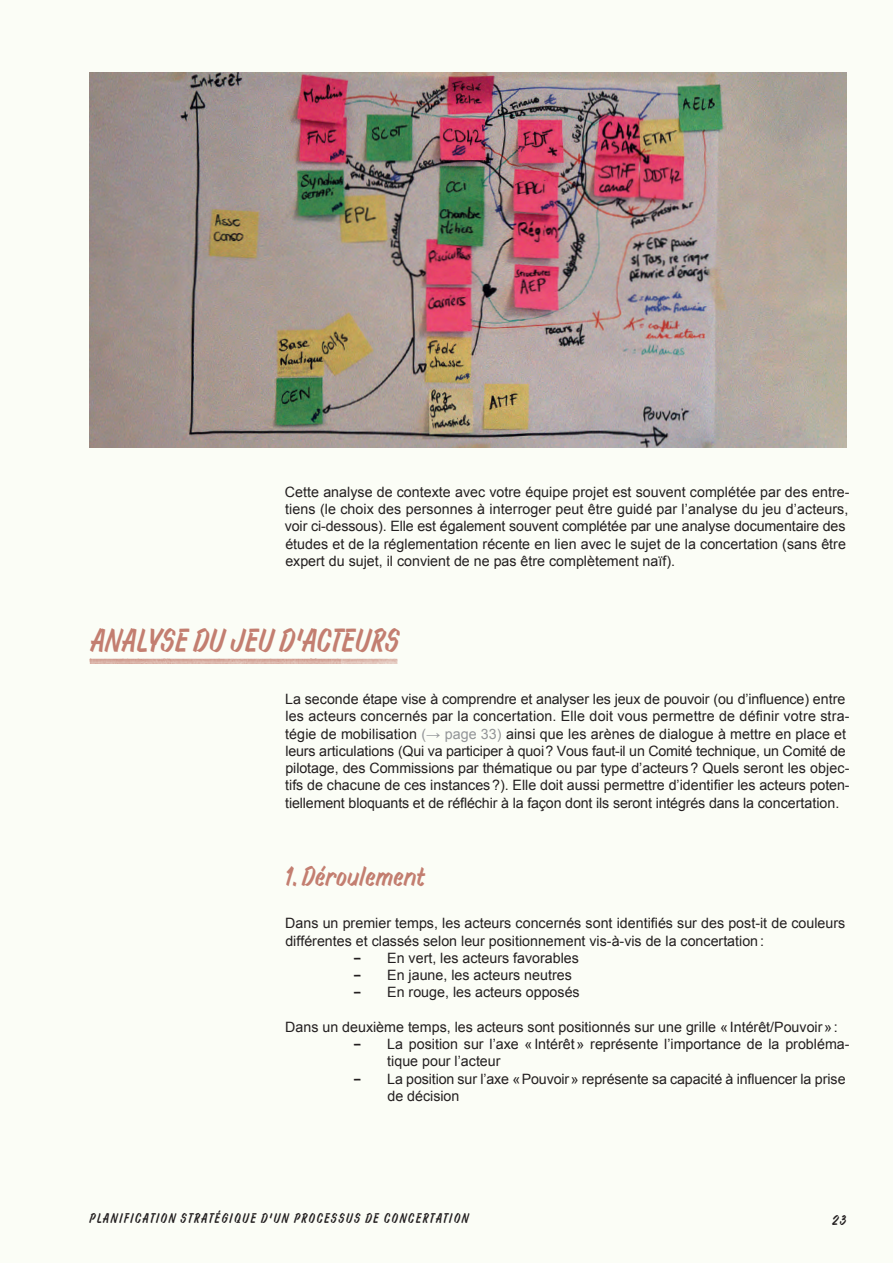
<style>
.page{position:relative;width:893px;height:1263px;background:#fbfdf6}
.page>*{position:absolute;margin:0;border:0;box-sizing:border-box;transform-origin:0 0}
.t1{font:28.5px "Jaakko";color:#c37e70}
.t2{font:24px "Jaakko";color:#c37e70}
.t3{font:14.25px/17.2px "Arial";color:#231f20}
.t4{font:12px "Jaakko";letter-spacing:.12em;color:#231f20}
.s1{color:#939598}
.s2{font-family:"Jaakko"}
</style>
<div class="page">
<img style="left:89px;top:658px;width:309px;height:6px">
<img style="left:89px;top:72px;width:757px;height:375px">
<p class="t3" style="left:285px;top:483px;width:566px">Cette analyse de contexte avec votre équipe projet est souvent complétée par des entre&shy;tiens (le choix des personnes à interroger peut être guidé par l’analyse du jeu d’acteurs, voir ci-dessous). Elle est également souvent complétée par une analyse documentaire des études et de la réglementation récente en lien avec le sujet de la concertation (sans être expert du sujet, il convient de ne pas être complètement naïf).</p>
<h1 class="t1" style="left:90px;top:621px;width:310px">ANALYSE DU JEU D’ACTEURS</h1>
<p class="t3" style="left:285px;top:690px;width:566px">La seconde étape vise à comprendre et analyser les jeux de pouvoir (ou d’influence) entre les acteurs concernés par la concertation. Elle doit vous permettre de définir votre stra&shy;tégie de mobilisation <span class="s1">(→ page 33)</span> ainsi que les arènes de dialogue à mettre en place et leurs articulations (Qui va participer à quoi? Vous faut-il un Comité technique, un Comité de pilotage, des Commissions par thématique ou par type d’acteurs? Quels seront les objec&shy;tifs de chacune de ces instances?). Elle doit aussi permettre d’identifier les acteurs poten&shy;tiellement bloquants et de réfléchir à la façon dont ils seront intégrés dans la concertation.</p>
<h2 class="t2" style="left:285px;top:859px;width:142px">1. Déroulement</h2>
<p class="t3" style="left:285px;top:915px;width:562px">Dans un premier temps, les acteurs concernés sont identifiés sur des post-it de couleurs différentes et classés selon leur positionnement vis-à-vis de la concertation:</p>
<p class="t3" style="left:353px;top:949px;width:227px"><span class="s2">—</span> En vert, les acteurs favorables</p>
<p class="t3" style="left:353px;top:966px;width:220px"><span class="s2">—</span> En jaune, les acteurs neutres</p>
<p class="t3" style="left:353px;top:984px;width:228px"><span class="s2">—</span> En rouge, les acteurs opposés</p>
<p class="t3" style="left:285px;top:1018px;width:554px">Dans un deuxième temps, les acteurs sont positionnés sur une grille «Intérêt/Pouvoir»:</p>
<p class="t3" style="left:387px;top:1035px;width:464px;text-indent:-34px"><span class="s2">—</span> La position sur l’axe «Intérêt» représente l’importance de la probléma&shy;tique pour l’acteur</p>
<p class="t3" style="left:387px;top:1070px;width:460px;text-indent:-34px"><span class="s2">—</span> La position sur l’axe «Pouvoir» représente sa capacité à influencer la prise de décision</p>
<p class="t4" style="left:89px;top:1210px;width:381px">PLANIFICATION STRATÉGIQUE D’UN PROCESSUS DE CONCERTATION</p>
<p class="t4" style="left:832px;top:1212px;width:15px">23</p>
</div>
